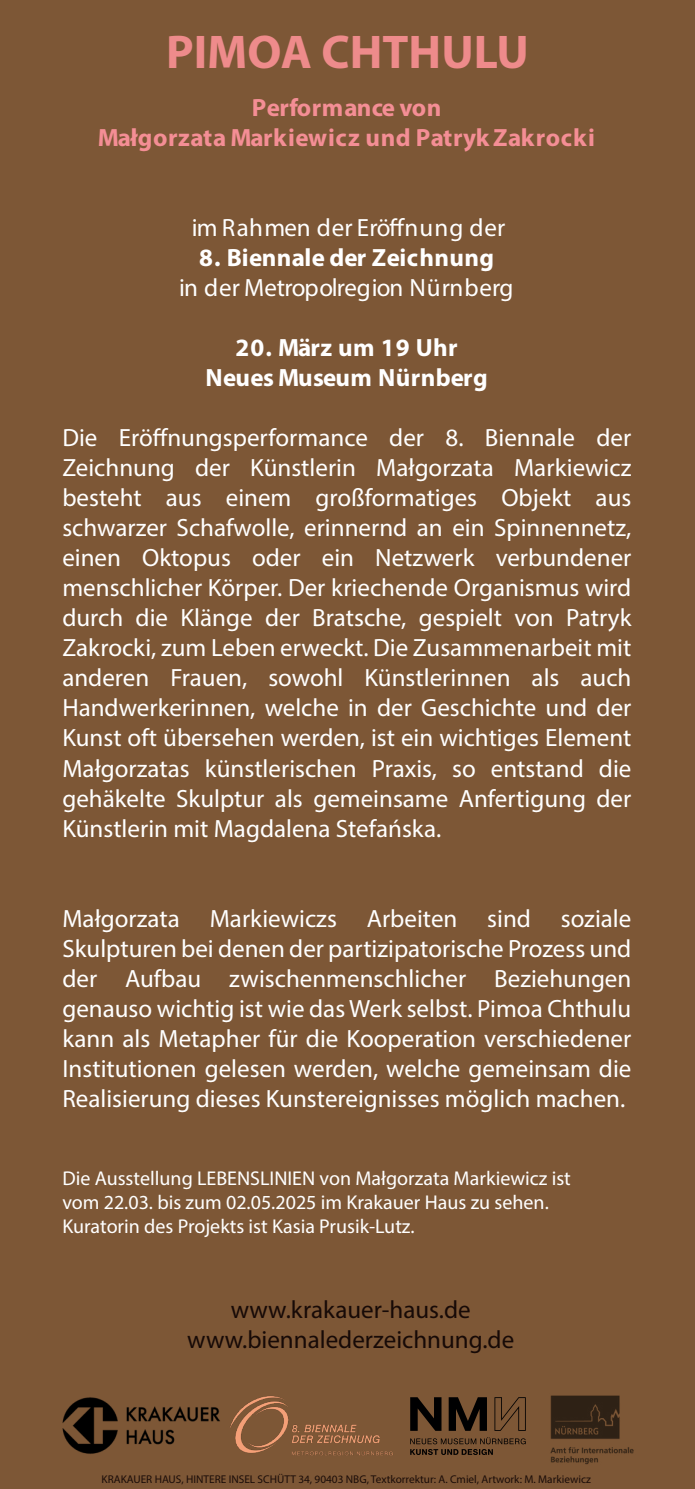
<style>
.page{position:relative;width:695px;height:1489px;background:#fff}
.page>*{position:absolute;margin:0;border:0;box-sizing:border-box;transform-origin:0 0}
.t1{font:700 47.5px "Myriad Pro";color:#ee8b8b}
.t2{font:25px/30px "Myriad Pro";color:#fff;text-align:justify}
.t3{font:700 25px/30px "Myriad Pro";letter-spacing:.015em;color:#fff;text-align:center}
.t4{font:700 25px/30px "Myriad Pro";letter-spacing:.02em;color:#f48e95;text-align:center}
.t5{font:25px/30px "Myriad Pro";color:#170a07;text-align:center}
.t6{font:20px/24px "Myriad Pro";color:#fff}
.t7{font:11.25px "Myriad Pro";color:#1b0d09}
</style>
<div class="page">
<div style="left:0;top:0;width:694px;height:1488px;background:#7d5736"></div>
<img style="left:62px;top:1397px;width:158px;height:57px">
<img style="left:230px;top:1396px;width:163px;height:60px">
<img style="left:550px;top:1395px;width:84px;height:70px">
<svg style="left:410px;top:1397px;width:77px;height:33px"></svg>
<svg style="left:494px;top:1397px;width:31px;height:33px"></svg>
<svg style="left:410px;top:1437px;width:115px;height:17px"></svg>
<h1 class="t1" style="left:166px;top:21px;width:364px">PIMOA CHTHULU</h1>
<p class="t4" style="left:98px;top:92px;width:498px">Performance von<br>Małgorzata Markiewicz und Patryk Zakrocki</p>
<p class="t2" style="left:192px;top:212px;width:315px">im Rahmen der Eröffnung der</p>
<p class="t3" style="left:199px;top:242px;width:296px">8. Biennale der Zeichnung</p>
<p class="t2" style="left:179px;top:272px;width:335px">in der Metropolregion Nürnberg</p>
<p class="t3" style="left:205px;top:332px;width:284px">20. März um 19 Uhr<br>Neues Museum Nürnberg</p>
<p class="t2" style="left:62px;top:422px;width:570px">Die Eröffnungsperformance der 8. Biennale der Zeichnung der Künstlerin Małgorzata Markiewicz besteht aus einem großformatiges Objekt aus schwarzer Schafwolle, erinnernd an ein Spinnennetz, einen Oktopus oder ein Netzwerk verbundener menschlicher Körper. Der kriechende Organismus wird durch die Klänge der Bratsche, gespielt von Patryk Zakrocki, zum Leben erweckt. Die Zusammenarbeit mit anderen Frauen, sowohl Künstlerinnen als auch Handwerkerinnen, welche in der Geschichte und der Kunst oft übersehen werden, ist ein wichtiges Element Małgorzatas künstlerischen Praxis, so entstand die gehäkelte Skulptur als gemeinsame Anfertigung der Künstlerin mit Magdalena Stefańska.</p>
<p class="t2" style="left:62px;top:902px;width:570px">Małgorzata Markiewiczs Arbeiten sind soziale Skulpturen bei denen der partizipatorische Prozess und der Aufbau zwischenmenschlicher Beziehungen genauso wichtig ist wie das Werk selbst. Pimoa Chthulu kann als Metapher für die Kooperation verschiedener Institutionen gelesen werden, welche gemeinsam die Realisierung dieses Kunstereignisses möglich machen.</p>
<p class="t6" style="left:62px;top:1165px;width:510px">Die Ausstellung LEBENSLINIEN von Małgorzata Markiewicz ist vom 22.03. bis zum 02.05.2025 im Krakauer Haus zu sehen.<br>Kuratorin des Projekts ist Kasia Prusik-Lutz.</p>
<p class="t5" style="left:187px;top:1293px;width:328px">www.krakauer-haus.de www.biennalederzeichnung.de</p>
<p class="t7" style="left:102px;top:1472px;width:491px">KRAKAUER HAUS, HINTERE INSEL SCHÜTT 34, 90403 NBG, Textkorrektur: A. Cmiel, Artwork: M. Markiewicz</p>
</div>
